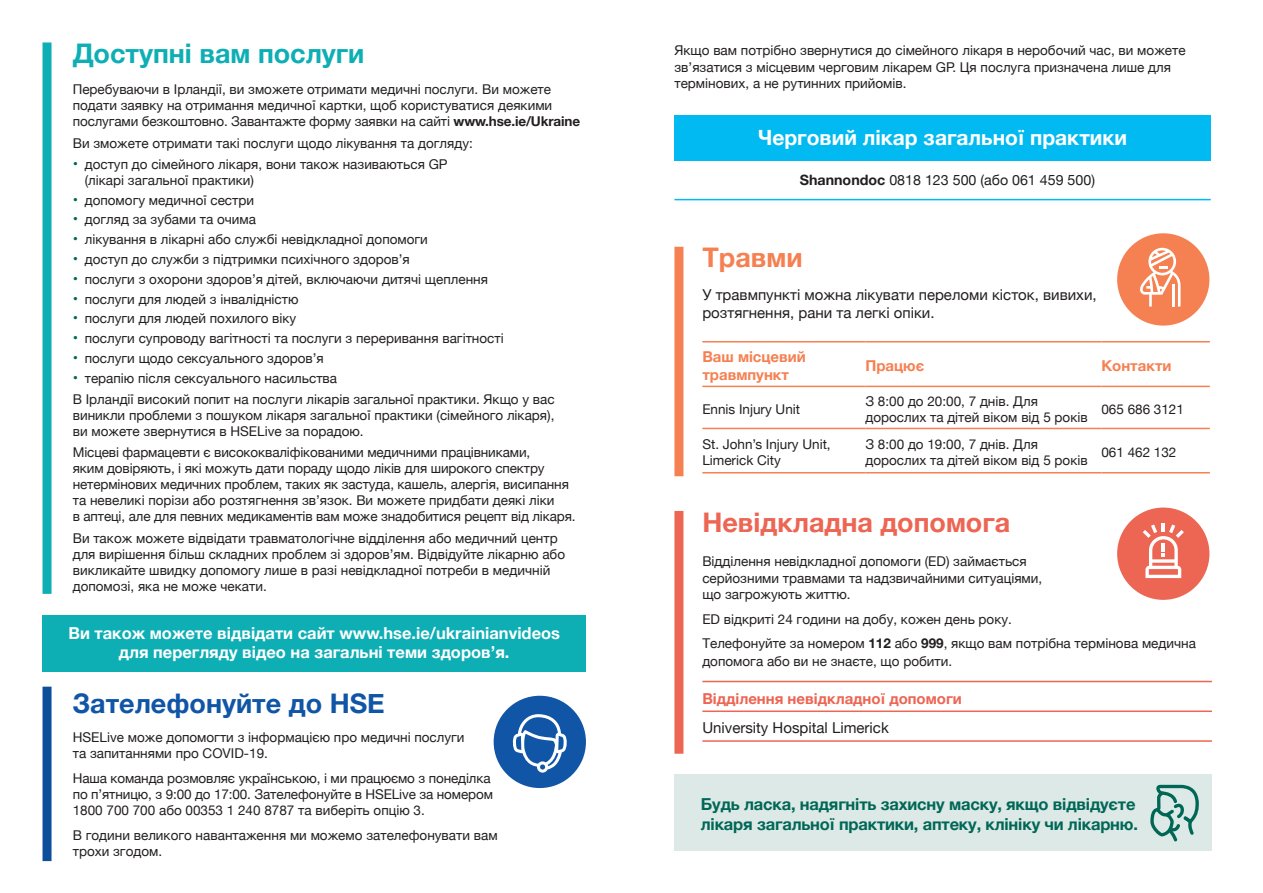
<style>
.page{position:relative;width:1263px;height:893px;background:#fff}
.page>*{position:absolute;margin:0;border:0;box-sizing:border-box;transform-origin:0 0}
.t1{font:700 27px "Helvetica Neue";color:#ed6553}
.t2{font:700 27px "Helvetica Neue";color:#0dafb5}
.t3{font:700 27px "Helvetica Neue";color:#1055a6}
.t4{font:700 27px "Helvetica Neue";color:#f58152}
.t5{font:700 21px "Helvetica Neue";color:#fff}
.t6{font:700 16.5px/19.8px "Helvetica Neue";letter-spacing:-.01em;color:#006756}
.body_black{font:700 16.5px/19.8px "Helvetica Neue";color:#fff;text-align:center}
.body_black-2{font:15px/18px "Helvetica Neue";color:#231f20}
.body_black-3{font:700 15px/18px "Helvetica Neue";color:#f58152}
.t7{font:700 15px "Helvetica Neue";color:#ed6553}
.body_black-4{font:14.25px "Helvetica Neue";color:#231f20}
.body_black-5{font:13.5px/16.2px "Helvetica Neue";color:#231f20}
.s1{font-weight:700}
.s2{font-size:15px;color:#006756}
</style>
<div class="page">
<div style="left:43px;top:615px;width:543px;height:57px;background:#0dafb5"></div>
<div style="left:674px;top:774px;width:538px;height:76px;background:#dde9e6"></div>
<div style="left:674px;top:115px;width:537px;height:46px;background:#00baf1"></div>
<hr style="left:674px;top:199px;width:537px;height:1px;background:#00baf1">
<hr style="left:702px;top:681px;width:510px;height:1px;background:#ed6553">
<hr style="left:702px;top:710px;width:510px;height:2px;background:#ed6553">
<hr style="left:702px;top:740px;width:510px;height:2px;background:#ed6553">
<hr style="left:702px;top:341px;width:163px;height:1px;background:#f58152">
<hr style="left:865px;top:341px;width:236px;height:1px;background:#f58152">
<hr style="left:1101px;top:341px;width:109px;height:1px;background:#f58152">
<hr style="left:702px;top:428px;width:163px;height:1px;background:#f58152">
<hr style="left:865px;top:428px;width:236px;height:1px;background:#f58152">
<hr style="left:1101px;top:428px;width:109px;height:1px;background:#f58152">
<hr style="left:702px;top:386px;width:163px;height:1px;background:#f58152">
<hr style="left:865px;top:386px;width:236px;height:1px;background:#f58152">
<hr style="left:1101px;top:386px;width:109px;height:1px;background:#f58152">
<hr style="left:702px;top:472px;width:163px;height:1px;background:#f58152">
<hr style="left:865px;top:472px;width:236px;height:1px;background:#f58152">
<hr style="left:1101px;top:472px;width:109px;height:1px;background:#f58152">
<div style="left:43px;top:42px;width:9px;height:552px;background:#0dafb5"></div>
<div style="left:43px;top:687px;width:9px;height:174px;background:#0e4f9b"></div>
<div style="left:674px;top:247px;width:9px;height:229px;background:#f58152"></div>
<div style="left:674px;top:511px;width:9px;height:243px;background:#ed6553"></div>
<div style="left:1117px;top:233px;width:92px;height:93px;background:#f58152;border-radius:50%"></div>
<svg style="left:1140px;top:248px;width:40px;height:59px"></svg>
<hr style="left:1172px;top:284px;width:3px;height:23px;background:#fff">
<div style="left:1117px;top:508px;width:92px;height:92px;background:#ed6553;border-radius:50%"></div>
<svg style="left:1143px;top:523px;width:41px;height:55px"></svg>
<svg style="left:1150px;top:785px;width:49px;height:56px"></svg>
<div style="left:494px;top:696px;width:92px;height:92px;background:#1055a6;border-radius:50%"></div>
<svg style="left:513px;top:714px;width:54px;height:59px"></svg>
<p class="t2" style="left:73px;top:32px;width:293px">Доступні вам послуги</p>
<p class="body_black-5" style="left:73px;top:82px;width:509px">Перебуваючи в Ірландії, ви зможете отримати медичні послуги. Ви можете подати заявку на отримання медичної картки, щоб користуватися деякими послугами безкоштовно. Завантажте форму заявки на сайті <span class="s1">www.hse.ie/Ukraine</span></p>
<p class="body_black-5" style="left:73px;top:135px;width:402px">Ви зможете отримати такі послуги щодо лікування та догляду:</p>
<p class="body_black-5" style="left:85px;top:157px;width:364px;text-indent:-12px"><span class="s2">•</span> доступ до сімейного лікаря, вони також називаються GP (лікарі загальної практики)</p>
<p class="body_black-5" style="left:73px;top:192px;width:183px"><span class="s2">•</span> допомогу медичної сестри</p>
<p class="body_black-5" style="left:73px;top:212px;width:185px"><span class="s2">•</span> догляд за зубами та очима</p>
<p class="body_black-5" style="left:73px;top:232px;width:357px"><span class="s2">•</span> лікування в лікарні або службі невідкладної допомоги</p>
<p class="body_black-5" style="left:73px;top:252px;width:338px"><span class="s2">•</span> доступ до служби з підтримки психічного здоров’я</p>
<p class="body_black-5" style="left:73px;top:272px;width:417px"><span class="s2">•</span> послуги з охорони здоров’я дітей, включаючи дитячі щеплення</p>
<p class="body_black-5" style="left:73px;top:291px;width:227px"><span class="s2">•</span> послуги для людей з інвалідністю</p>
<p class="body_black-5" style="left:73px;top:311px;width:225px"><span class="s2">•</span> послуги для людей похилого віку</p>
<p class="body_black-5" style="left:73px;top:331px;width:432px"><span class="s2">•</span> послуги супроводу вагітності та послуги з переривання вагітності</p>
<p class="body_black-5" style="left:73px;top:351px;width:253px"><span class="s2">•</span> послуги щодо сексуального здоров’я</p>
<p class="body_black-5" style="left:73px;top:371px;width:266px"><span class="s2">•</span> терапію після сексуального насильства</p>
<p class="body_black-5" style="left:73px;top:392px;width:483px;text-align:justify">В Ірландії високий попит на послуги лікарів загальної практики. Якщо у вас виникли проблеми з пошуком лікаря загальної практики (сімейного лікаря), ви можете звернутися в HSELive за порадою.</p>
<p class="body_black-5" style="left:73px;top:445px;width:504px">Місцеві фармацевти є висококваліфікованими медичними працівниками,<br>яким довіряють, і які можуть дати пораду щодо ліків для широкого спектру нетермінових медичних проблем, таких як застуда, кашель, алергія, висипання та невеликі порізи або розтягнення зв’язок. Ви можете придбати деякі ліки<br>в аптеці, але для певних медикаментів вам може знадобитися рецепт від лікаря.</p>
<p class="body_black-5" style="left:73px;top:530px;width:494px">Ви також можете відвідати травматологічне відділення або медичний центр для вирішення більш складних проблем зі здоров’ям. Відвідуйте лікарню або викликайте швидку допомогу лише в разі невідкладної потреби в медичній допомозі, яка не може чекати.</p>
<p class="body_black" style="left:68px;top:623px;width:493px">Ви також можете відвідати сайт www.hse.ie/ukrainianvideos для перегляду відео на загальні теми здоров’я.</p>
<p class="t3" style="left:73px;top:682px;width:313px">Зателефонуйте до HSE</p>
<p class="body_black-5" style="left:73px;top:730px;width:393px">HSELive може допомогти з інформацією про медичні послуги та запитаннями про COVID-19.</p>
<p class="body_black-5" style="left:73px;top:771px;width:422px">Наша команда розмовляє українською, і ми працюємо з понеділка по п’ятницю, з 9:00 до 17:00. Зателефонуйте в HSELive за номером<br>1800 700 700 або 00353 1 240 8787 та виберіть опцію 3.</p>
<p class="body_black-5" style="left:73px;top:828px;width:426px">В години великого навантаження ми можемо зателефонувати вам трохи згодом.</p>
<p class="body_black-5" style="left:674px;top:43px;width:513px">Якщо вам потрібно звернутися до сімейного лікаря в неробочий час, ви можете зв’язатися з місцевим черговим лікарем GP. Ця послуга призначена лише для термінових, а не рутинних прийомів.</p>
<p class="t5" style="left:758px;top:121px;width:371px">Черговий лікар загальної практики</p>
<p class="body_black-4" style="left:800px;top:169px;width:297px"><span class="s1">Shannondoc</span> 0818 123 500 (або 061 459 500)</p>
<p class="t4" style="left:702px;top:236px;width:102px">Травми</p>
<p class="body_black-2" style="left:702px;top:287px;width:396px">У травмпункті можна лікувати переломи кісток, вивихи, розтягнення, рани та легкі опіки.</p>
<p class="body_black-3" style="left:702px;top:348px;width:105px">Ваш місцевий травмпункт</p>
<p class="body_black-3" style="left:865px;top:357px;width:60px">Працює</p>
<p class="body_black-3" style="left:1101px;top:357px;width:72px">Контакти</p>
<p class="body_black-5" style="left:702px;top:402px;width:99px">Ennis Injury Unit</p>
<p class="body_black-5" style="left:865px;top:394px;width:224px">З 8:00 до 20:00, 7 днів. Для дорослих та дітей віком від 5 років</p>
<p class="body_black-5" style="left:1101px;top:402px;width:84px">065 686 3121</p>
<p class="body_black-5" style="left:702px;top:437px;width:130px">St. John’s Injury Unit,<br>Limerick City</p>
<p class="body_black-5" style="left:865px;top:437px;width:224px">З 8:00 до 19:00, 7 днів. Для дорослих та дітей віком від 5 років</p>
<p class="body_black-5" style="left:1101px;top:445px;width:77px">061 462 132</p>
<p class="t1" style="left:702px;top:502px;width:309px">Невідкладна допомога</p>
<p class="body_black-5" style="left:702px;top:554px;width:341px">Відділення невідкладної допомоги (ED) займається серйозними травмами та надзвичайними ситуаціями, що загрожують життю.</p>
<p class="body_black-5" style="left:702px;top:611px;width:311px">ED відкриті 24 години на добу, кожен день року.</p>
<p class="body_black-5" style="left:702px;top:635px;width:495px;line-height:18px">Телефонуйте за номером <span class="s1">112</span> або <span class="s1">999</span>, якщо вам потрібна термінова медична допомога або ви не знаєте, що робити.</p>
<p class="t7" style="left:702px;top:687px;width:261px">Відділення невідкладної допомоги</p>
<p class="body_black-2" style="left:702px;top:720px;width:188px">University Hospital Limerick</p>
<p class="t6" style="left:701px;top:795px;width:439px">Будь ласка, надягніть захисну маску, якщо відвідуєте лікаря загальної практики, аптеку, клініку чи лікарню.</p>
</div>
